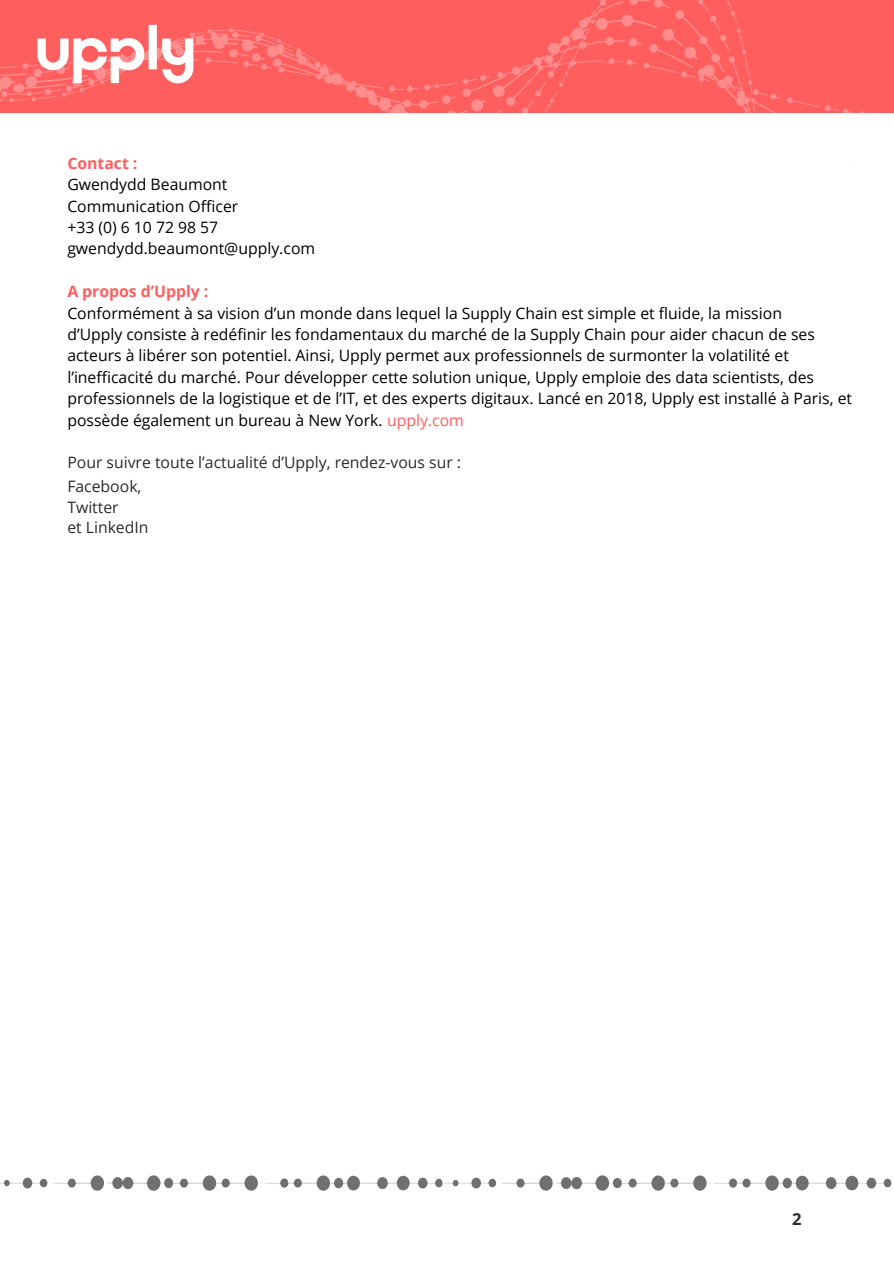
<style>
.page{position:relative;width:894px;height:1264px;background:#fff}
.page>*{position:absolute;margin:0;border:0;box-sizing:border-box;transform-origin:0 0}
.t1{font:700 16.5px "Open Sans";color:#2b2b2b}
.t2{font:15.75px/21.5px "Open Sans";color:#000}
.t3{font:15.75px/23.9px "Open Sans";color:#2b2b2b}
.t4{font:700 15.75px "Open Sans";color:#ff5e5e}
.s1{color:#ff5e5e}
</style>
<div class="page">
<img style="left:0;top:0;width:893px;height:113px">
<img style="left:7px;top:8px;width:217px;height:93px">
<img style="left:0;top:1175px;width:892px;height:16px">
<p class="t4" style="left:67px;top:152px;width:72px">Contact :</p>
<p class="t2" style="left:67px;top:173px;width:249px">Gwendydd Beaumont<br>Communication Officer<br>+33 (0) 6 10 72 98 57 gwendydd.beaumont@upply.com</p>
<p class="t4" style="left:67px;top:280px;width:142px">A propos d’Upply :</p>
<p class="t2" style="left:67px;top:302px;width:786px">Conformément à sa vision d’un monde dans lequel la Supply Chain est simple et fluide, la mission<br>d’Upply consiste à redéfinir les fondamentaux du marché de la Supply Chain pour aider chacun de ses acteurs à libérer son potentiel. Ainsi, Upply permet aux professionnels de surmonter la volatilité et l’inefficacité du marché. Pour développer cette solution unique, Upply emploie des data scientists, des professionnels de la logistique et de l’IT, et des experts digitaux. Lancé en 2018, Upply est installé à Paris, et possède également un bureau à New York. <span class="s1">upply.com</span></p>
<p class="t3" style="left:67px;top:450px;width:395px">Pour suivre toute l’actualité d’Upply, rendez-vous sur :<br>Facebook,</p>
<p class="t3" style="left:67px;top:497px;width:83px;line-height:19.8px">Twitter<br>et LinkedIn</p>
<p class="t1" style="left:792px;top:1206px;width:11px">2</p>
</div>
